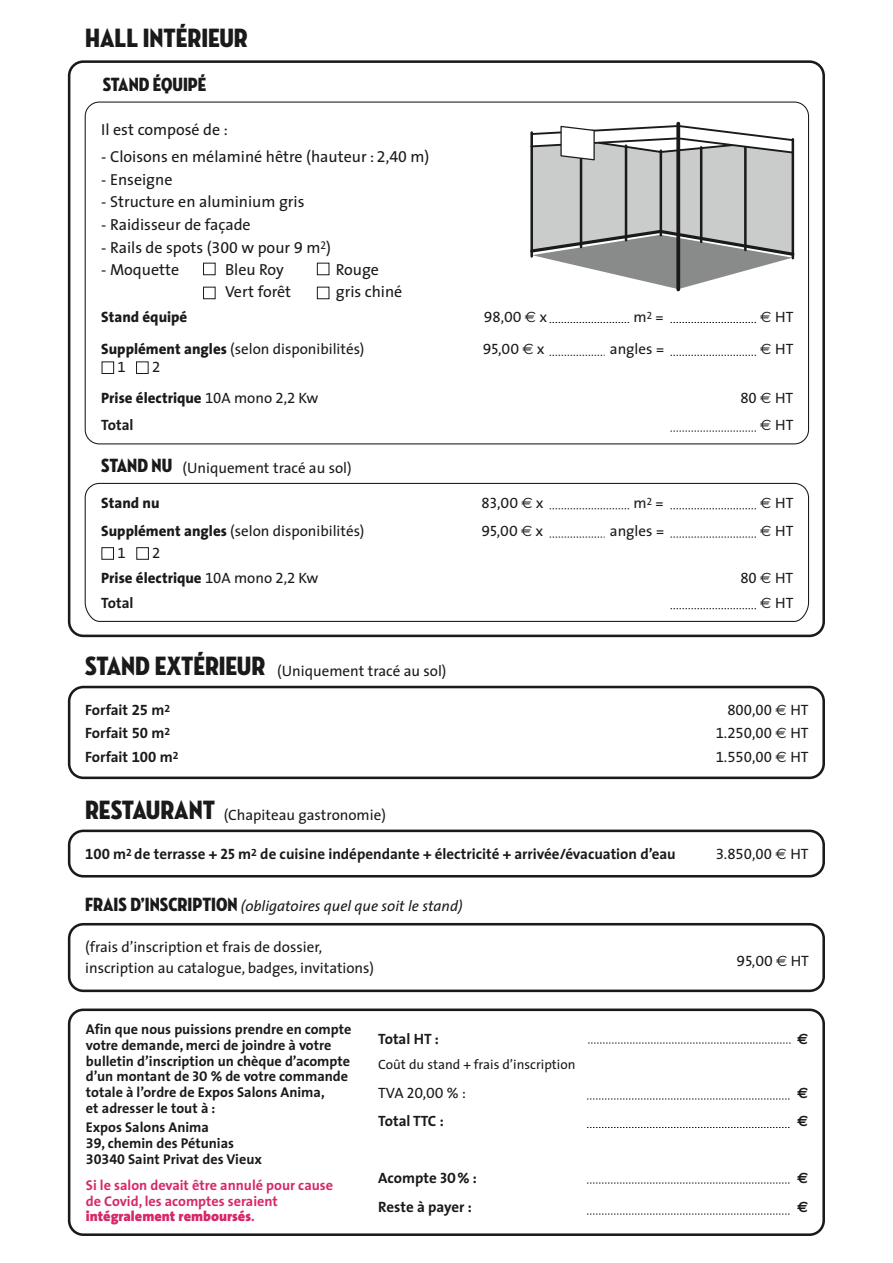
<style>
.page{position:relative;width:893px;height:1263px;background:#fff}
.page>*{position:absolute;margin:0;border:0;box-sizing:border-box;transform-origin:0 0}
.t1{font:27px "Neutra Condensed PS Titling";color:#1a1a1a}
.t2{font:19.5px "Neutra Condensed PS Titling";color:#1a1a1a}
.t3{font:16.05px/21.9px "The Sans";color:#1a1a1a}
.t4{font:15px/21.1px "The Sans";color:#1a1a1a}
.t5{font:700 15px/28.5px "The Sans";color:#1a1a1a}
.t6{font:800 15px "The Sans";color:#1a1a1a}
.t7{font:15px "The Sans Expert";color:#1a1a1a}
.t8{font:italic 15px "The Sans";color:#1a1a1a}
.t9{font:15px "The Sans Caps";color:#1a1a1a}
.t10{font:700 15px/28.5px "Euro Sans";color:#1a1a1a}
.t11{font:700 14.25px/15.6px "The Sans";color:#1a1a1a}
.t12{font:700 14.25px/15.6px "The Sans";color:#d72869}
.t13{font:13.5px "The Sans";color:#1a1a1a}
.s1{font-family:"The Sans Expert"}
.s2{font-family:"The Sans Caps"}
.s3{font-family:"Euro Sans"}
.s4{font-family:"The Sans"}
.s5{font-weight:800}
.s6{font-family:"The Sans Expert";font-weight:400}
.s7{font-weight:400}
.s8{font-family:"Neutra Condensed PS Titling";font-size:19.5px}
.s9{font-family:"Neutra Condensed PS Titling";font-size:27px}
.s10{font-family:"The Sans Bold Expert";font-weight:400}
.s11{font-family:"The Sans Bold Caps";font-weight:400}
.s12{font-family:"Neutra Condensed PS Titling";font-style:normal;font-size:19.5px}
.s13{font-weight:900}
.s14{font-family:"The Sans Caps";font-weight:400}
</style>
<div class="page">
<svg style="left:550px;top:322px;width:79px;height:1px"></svg>
<svg style="left:670px;top:322px;width:86px;height:1px"></svg>
<div style="left:68px;top:923px;width:757px;height:69px;border:3px solid #1a1a1a;border-radius:14px"></div>
<div style="left:68px;top:1009px;width:757px;height:227px;border:3px solid #1a1a1a;border-radius:14px"></div>
<svg style="left:588px;top:1043px;width:202px;height:1px"></svg>
<svg style="left:587px;top:1099px;width:202px;height:1px"></svg>
<svg style="left:587px;top:1127px;width:202px;height:1px"></svg>
<svg style="left:587px;top:1183px;width:202px;height:1px"></svg>
<svg style="left:587px;top:1214px;width:202px;height:1px"></svg>
<svg style="left:530px;top:124px;width:265px;height:165px"></svg>
<svg style="left:84px;top:482px;width:725px;height:140px"></svg>
<div style="left:68px;top:686px;width:757px;height:93px;border:3px solid #1a1a1a;border-radius:14px"></div>
<svg style="left:670px;top:431px;width:86px;height:1px"></svg>
<div style="left:68px;top:60px;width:757px;height:577px;border:3px solid #1a1a1a;border-radius:14px"></div>
<svg style="left:550px;top:355px;width:54px;height:1px"></svg>
<svg style="left:670px;top:355px;width:86px;height:1px"></svg>
<svg style="left:550px;top:508px;width:79px;height:1px"></svg>
<svg style="left:670px;top:508px;width:87px;height:1px"></svg>
<svg style="left:550px;top:537px;width:54px;height:1px"></svg>
<svg style="left:670px;top:537px;width:87px;height:1px"></svg>
<svg style="left:670px;top:608px;width:87px;height:1px"></svg>
<div style="left:102px;top:361px;width:12px;height:13px;border:1px solid #1a1a1a"></div>
<div style="left:136px;top:361px;width:13px;height:13px;border:1px solid #1a1a1a"></div>
<div style="left:101px;top:547px;width:13px;height:13px;border:1px solid #1a1a1a"></div>
<div style="left:136px;top:547px;width:13px;height:13px;border:1px solid #1a1a1a"></div>
<div style="left:203px;top:263px;width:13px;height:12px;border:1px solid #1a1a1a"></div>
<div style="left:203px;top:287px;width:13px;height:12px;border:1px solid #1a1a1a"></div>
<div style="left:317px;top:263px;width:12px;height:12px;border:1px solid #1a1a1a"></div>
<div style="left:317px;top:287px;width:12px;height:12px;border:1px solid #1a1a1a"></div>
<div style="left:68px;top:830px;width:757px;height:48px;border:3px solid #1a1a1a;border-radius:14px"></div>
<h1 class="t1" style="left:85px;top:22px;width:164px">HALL INTÉRIEUR</h1>
<h2 class="t2" style="left:103px;top:73px;width:105px">STAND ÉQUIPÉ</h2>
<p class="t3" style="left:101px;top:120px;width:128px">Il est composé de :</p>
<p class="t3" style="left:101px;top:147px;width:330px">- Cloisons en mélaminé hêtre (hauteur : <span class="s1">2,40</span> m)</p>
<p class="t3" style="left:101px;top:170px;width:73px">- Enseigne</p>
<p class="t3" style="left:101px;top:193px;width:205px">- Structure en aluminium gris</p>
<p class="t3" style="left:101px;top:215px;width:151px">- Raidisseur de façade</p>
<p class="t3" style="left:101px;top:238px;width:231px">- Rails de spots (<span class="s1">300</span> w pour <span class="s2">9</span> m<sup>2</sup>)</p>
<p class="t3" style="left:101px;top:260px;width:79px">- Moquette</p>
<p class="t3" style="left:225px;top:260px;width:68px">Bleu Roy<br>Vert forêt</p>
<p class="t3" style="left:336px;top:260px;width:68px">Rouge gris chiné</p>
<p class="t6" style="left:101px;top:310px;width:88px">Stand équipé</p>
<p class="t9" style="left:484px;top:308px;width:65px">98,00 <span class="s3">€</span> <span class="s4">x</span></p>
<p class="t4" style="left:633px;top:307px;width:32px">m<sup>2</sup> =</p>
<p class="t4" style="left:760px;top:307px;width:35px"><span class="s3">€</span> HT</p>
<p class="t4" style="left:101px;top:340px;width:265px"><span class="s5">Supplément angles</span> (selon disponibilités)</p>
<p class="t9" style="left:483px;top:340px;width:63px">95,00 <span class="s3">€</span> <span class="s4">x</span></p>
<p class="t4" style="left:610px;top:340px;width:56px">angles =</p>
<p class="t4" style="left:760px;top:340px;width:35px"><span class="s3">€</span> HT</p>
<p class="t7" style="left:118px;top:358px;width:10px">1</p>
<p class="t7" style="left:152px;top:358px;width:10px">2</p>
<p class="t6" style="left:101px;top:391px;width:219px">Prise électrique <span class="s6">10</span><span class="s7">A mono</span> <span class="s6">2,2</span> <span class="s7">Kw</span></p>
<p class="t7" style="left:740px;top:389px;width:54px">80 <span class="s3">€</span> <span class="s4">HT</span></p>
<p class="t5" style="left:101px;top:412px;width:34px">Total</p>
<p class="t4" style="left:760px;top:416px;width:35px"><span class="s3">€</span> HT</p>
<p class="t4" style="left:101px;top:459px;width:252px"><span class="s8">STAND NU</span> (Uniquement tracé au sol)</p>
<p class="t6" style="left:101px;top:496px;width:60px">Stand nu</p>
<p class="t4" style="left:760px;top:494px;width:35px"><span class="s3">€</span> HT</p>
<p class="t4" style="left:101px;top:522px;width:265px"><span class="s5">Supplément angles</span> (selon disponibilités)</p>
<p class="t9" style="left:481px;top:522px;width:63px">95,00 <span class="s3">€</span> <span class="s4">x</span></p>
<p class="t4" style="left:610px;top:522px;width:56px">angles =</p>
<p class="t4" style="left:760px;top:522px;width:35px"><span class="s3">€</span> HT</p>
<p class="t7" style="left:118px;top:544px;width:10px">1</p>
<p class="t7" style="left:152px;top:544px;width:10px">2</p>
<p class="t6" style="left:101px;top:571px;width:219px">Prise électrique <span class="s6">10</span><span class="s7">A mono</span> <span class="s6">2,2</span> <span class="s7">Kw</span></p>
<p class="t7" style="left:740px;top:569px;width:54px">80 <span class="s3">€</span> <span class="s4">HT</span></p>
<p class="t5" style="left:101px;top:589px;width:34px">Total</p>
<p class="t4" style="left:760px;top:593px;width:35px"><span class="s3">€</span> HT</p>
<p class="t9" style="left:481px;top:494px;width:64px">83,00 <span class="s3">€</span> <span class="s4">x</span></p>
<p class="t4" style="left:633px;top:494px;width:32px">m<sup>2</sup> =</p>
<p class="t4" style="left:85px;top:662px;width:363px"><span class="s9">STAND EXTÉRIEUR</span> (Uniquement tracé au sol)</p>
<p class="t5" style="left:85px;top:697px;width:87px">Forfait <span class="s10">25</span> m<sup>2</sup></p>
<p class="t7" style="left:727px;top:701px;width:83px">800,00 <span class="s3">€</span> <span class="s4">HT</span></p>
<p class="t5" style="left:85px;top:720px;width:87px">Forfait <span class="s10">50</span> m<sup>2</sup></p>
<p class="t7" style="left:716px;top:724px;width:94px">1.250,00 <span class="s3">€</span> <span class="s4">HT</span></p>
<p class="t5" style="left:85px;top:744px;width:95px">Forfait <span class="s10">100</span> m<sup>2</sup></p>
<p class="t7" style="left:716px;top:748px;width:94px">1.550,00 <span class="s3">€</span> <span class="s4">HT</span></p>
<p class="t4" style="left:85px;top:806px;width:302px"><span class="s9">RESTAURANT</span> (Chapiteau gastronomie)</p>
<p class="t5" style="left:85px;top:841px;width:592px"><span class="s10">100</span> m<sup>2</sup> de terrasse + <span class="s11">25</span> m<sup>2</sup> de cuisine indépendante + électricité + arrivée/évacuation d’eau</p>
<p class="t7" style="left:716px;top:845px;width:94px">3.850,00 <span class="s3">€</span> <span class="s4">HT</span></p>
<p class="t8" style="left:85px;top:901px;width:379px"><span class="s12">FRAIS D’INSCRIPTION</span> (obligatoires quel que soit le stand)</p>
<p class="t4" style="left:85px;top:938px;width:290px">(frais d’inscription et frais de dossier, inscription au catalogue, badges, invitations)</p>
<p class="t11" style="left:86px;top:1023px;width:267px">Afin que nous puissions prendre en compte votre demande, merci de joindre à votre bulletin d’inscription un chèque d’acompte d’un montant de <span class="s11">30</span> % de votre commande totale à l’ordre de Expos Salons Anima,<br>et adresser le tout à :</p>
<p class="t11" style="left:86px;top:1121px;width:177px">Expos Salons Anima<br><span class="s10">39</span>, chemin des Pétunias<br><span class="s10">30340</span> Saint Privat des Vieux</p>
<p class="t12" style="left:86px;top:1178px;width:249px">Si le salon devait être annulé pour cause de Covid, les acomptes seraient <span class="s13">intégralement remboursés</span>.</p>
<p class="t5" style="left:378px;top:1025px;width:62px">Total HT :</p>
<p class="t13" style="left:378px;top:1060px;width:199px">Coût du stand + frais d’inscription</p>
<p class="t5" style="left:378px;top:1080px;width:89px"><span class="s7">TVA</span> <span class="s14">20,00</span> <span class="s7">% :<br></span>Total TTC :</p>
<p class="t5" style="left:378px;top:1165px;width:100px">Acompte <span class="s11">30</span>% :<br>Reste à payer :</p>
<p class="t9" style="left:736px;top:952px;width:74px">95,00 <span class="s3">€</span> <span class="s4">HT</span></p>
<p class="t10" style="left:797px;top:1024px;width:13px">€</p>
<p class="t10" style="left:797px;top:1078px;width:13px">€ €</p>
<p class="t10" style="left:797px;top:1164px;width:13px">€ €</p>
</div>
